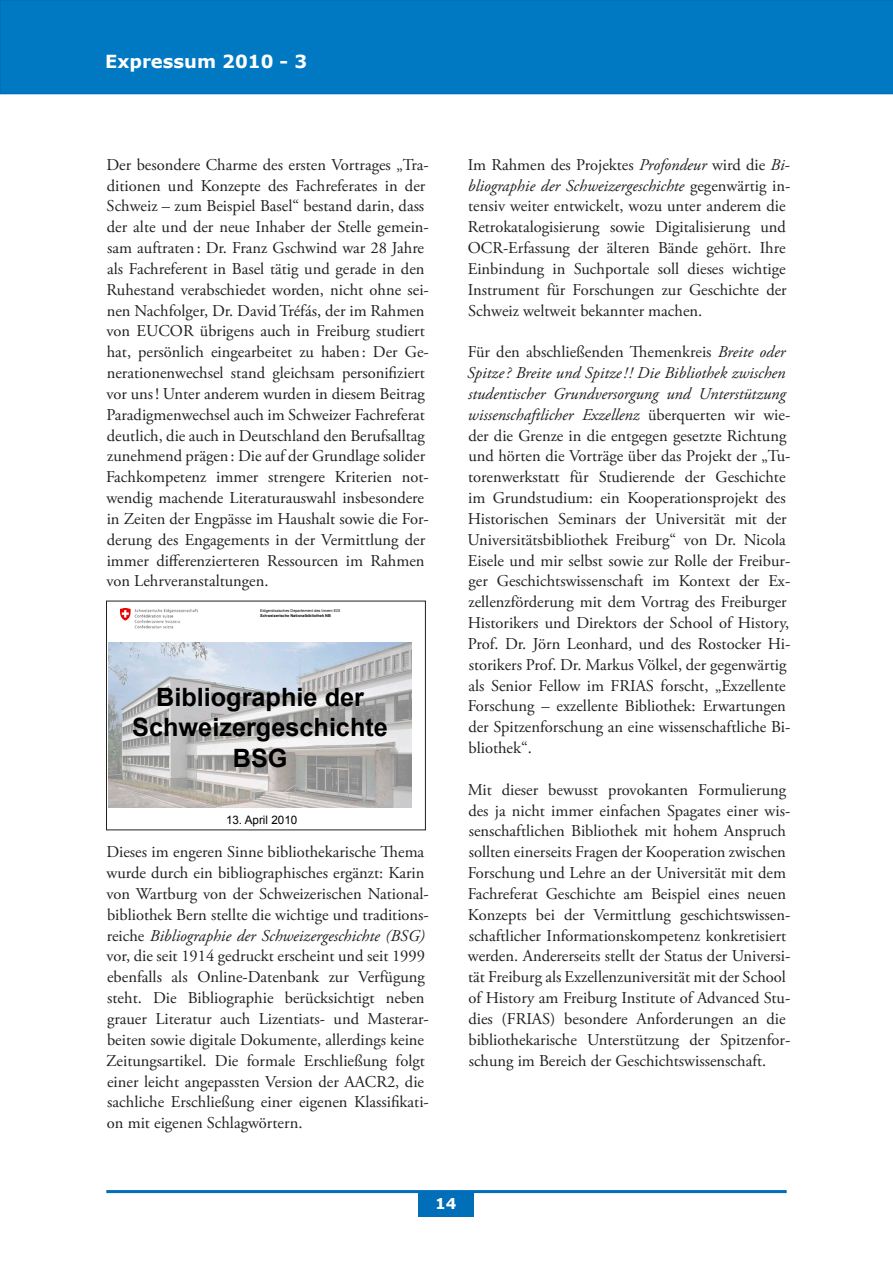
<style>
.page{position:relative;width:893px;height:1263px;background:#fff}
.page>*{position:absolute;margin:0;border:0;box-sizing:border-box;transform-origin:0 0}
.t1{font:700 25.2px/30.3px "Arial";color:#000;text-align:center}
.t2{font:700 18px "Verdana";color:#fff}
.Standart-Text{font:16.5px/20.9px "Adobe Garamond Pro";color:#231f20}
.t3{font:700 15px "Verdana";color:#fff}
.t4{font:11.7px "Arial";color:#000}
.t5{font:3.9px/4.9px "Arial";letter-spacing:-.005em;color:#000}
.s1{font-weight:700}
.s2{font-style:italic}
</style>
<div class="page">
<div style="left:0;top:0;width:893px;height:94px;background:#0079c2"></div>
<img style="left:121px;top:609px;width:76px;height:19px">
<img style="left:109px;top:642px;width:303px;height:166px">
<div style="left:106px;top:601px;width:320px;height:229px;border:1px solid #231f20"></div>
<div style="left:418px;top:1191px;width:56px;height:26px;background:#006eb8"></div>
<hr style="left:106px;top:1190px;width:681px;height:3px;background:#006eb8">
<p class="t2" style="left:105px;top:49px;width:204px">Expressum 2010 - 3</p>
<p class="Standart-Text" style="left:106px;top:155px;width:324px">Der besondere Charme des ersten Vortrages „Tra&shy;ditionen und Konzepte des Fachreferates in der Schweiz – zum Beispiel Basel“ bestand darin, dass der alte und der neue Inhaber der Stelle gemein&shy;sam auftraten: Dr. Franz Gschwind war 28 Jahre als Fachreferent in Basel tätig und gerade in den Ruhestand verabschiedet worden, nicht ohne sei&shy;nen Nachfolger, Dr. David Tréfás, der im Rahmen von EUCOR übrigens auch in Freiburg studiert hat, persönlich eingearbeitet zu haben: Der Ge&shy;nerationenwechsel stand gleichsam personifiziert vor uns! Unter anderem wurden in diesem Beitrag Paradigmenwechsel auch im Schweizer Fachreferat deutlich, die auch in Deutschland den Berufsalltag zunehmend prägen: Die auf der Grundlage solider Fachkompetenz immer strengere Kriterien not&shy;wendig machende Literaturauswahl insbesondere in Zeiten der Engpässe im Haushalt sowie die For&shy;derung des Engagements in der Vermittlung der immer differenzierteren Ressourcen im Rahmen von Lehrveranstaltungen.</p>
<p class="t5" style="left:260px;top:609px;width:82px">Eidgenössisches Departement des Innern EDI<br><span class="s1">Schweizerische Nationalbibliothek NB</span></p>
<p class="t1" style="left:132px;top:683px;width:257px">Bibliographie der<br>Schweizergeschichte<br>BSG</p>
<p class="t4" style="left:226px;top:812px;width:73px">13. April 2010</p>
<p class="Standart-Text" style="left:106px;top:842px;width:324px">Dieses im engeren Sinne bibliothekarische Thema wurde durch ein bibliographisches ergänzt: Karin von Wartburg von der Schweizerischen National&shy;bibliothek Bern stellte die wichtige und traditions&shy;reiche <span class="s2">Bibliographie der Schweizergeschichte (BSG) </span>vor, die seit 1914 gedruckt erscheint und seit 1999 ebenfalls als Online-Datenbank zur Verfügung steht. Die Bibliographie berücksichtigt neben grauer Literatur auch Lizentiats- und Masterar&shy;beiten sowie digitale Dokumente, allerdings keine Zeitungsartikel. Die formale Erschließung folgt einer leicht angepassten Version der AACR2, die sachliche Erschließung einer eigenen Klassifikati&shy;on mit eigenen Schlagwörtern.</p>
<p class="Standart-Text" style="left:468px;top:155px;width:324px">Im Rahmen des Projektes <span class="s2">Profondeur</span> wird die <span class="s2">Bi&shy;bliographie der Schweizergeschichte</span> gegenwärtig in&shy;tensiv weiter entwickelt, wozu unter anderem die Retrokatalogisierung sowie Digitalisierung und OCR-Erfassung der älteren Bände gehört. Ihre Einbindung in Suchportale soll dieses wichtige Instrument für Forschungen zur Geschichte der Schweiz weltweit bekannter machen.</p>
<p class="Standart-Text" style="left:467px;top:342px;width:325px">Für den abschließenden Themenkreis <span class="s2">Breite oder Spitze ? Breite und Spitze ! ! Die Bibliothek zwischen studentischer Grundversorgung und Unterstützung wissenschaftlicher Exzellenz</span> überquerten wir wie&shy;der die Grenze in die entgegen gesetzte Richtung und hörten die Vorträge über das Projekt der „Tu&shy;torenwerkstatt für Studierende der Geschichte im Grundstudium: ein Kooperationsprojekt des Historischen Seminars der Universität mit der Universitätsbibliothek Freiburg“ von Dr. Nicola Eisele und mir selbst sowie zur Rolle der Freibur&shy;ger Geschichtswissenschaft im Kontext der Ex&shy;zellenzförderung mit dem Vortrag des Freiburger Historikers und Direktors der School of History, Prof. Dr. Jörn Leonhard, und des Rostocker Hi&shy;storikers Prof. Dr. Markus Völkel, der gegenwärtig als Senior Fellow im FRIAS forscht, „Exzellente Forschung – exzellente Bibliothek: Erwartungen der Spitzenforschung an eine wissenschaftliche Bi&shy;bliothek“.</p>
<p class="Standart-Text" style="left:468px;top:780px;width:324px">Mit dieser bewusst provokanten Formulierung des ja nicht immer einfachen Spagates einer wis&shy;senschaftlichen Bibliothek mit hohem Anspruch sollten einerseits Fragen der Kooperation zwischen Forschung und Lehre an der Universität mit dem Fachreferat Geschichte am Beispiel eines neuen Konzepts bei der Vermittlung geschichtswissen&shy;schaftlicher Informationskompetenz konkretisiert werden. Andererseits stellt der Status der Universi&shy;tät Freiburg als Exzellenzuniversität mit der School of History am Freiburg Institute of Advanced Stu&shy;dies (FRIAS) besondere Anforderungen an die bibliothekarische Unterstützung der Spitzenfor&shy;schung im Bereich der Geschichtswissenschaft.</p>
<p class="t3" style="left:435px;top:1194px;width:23px">14</p>
</div>
